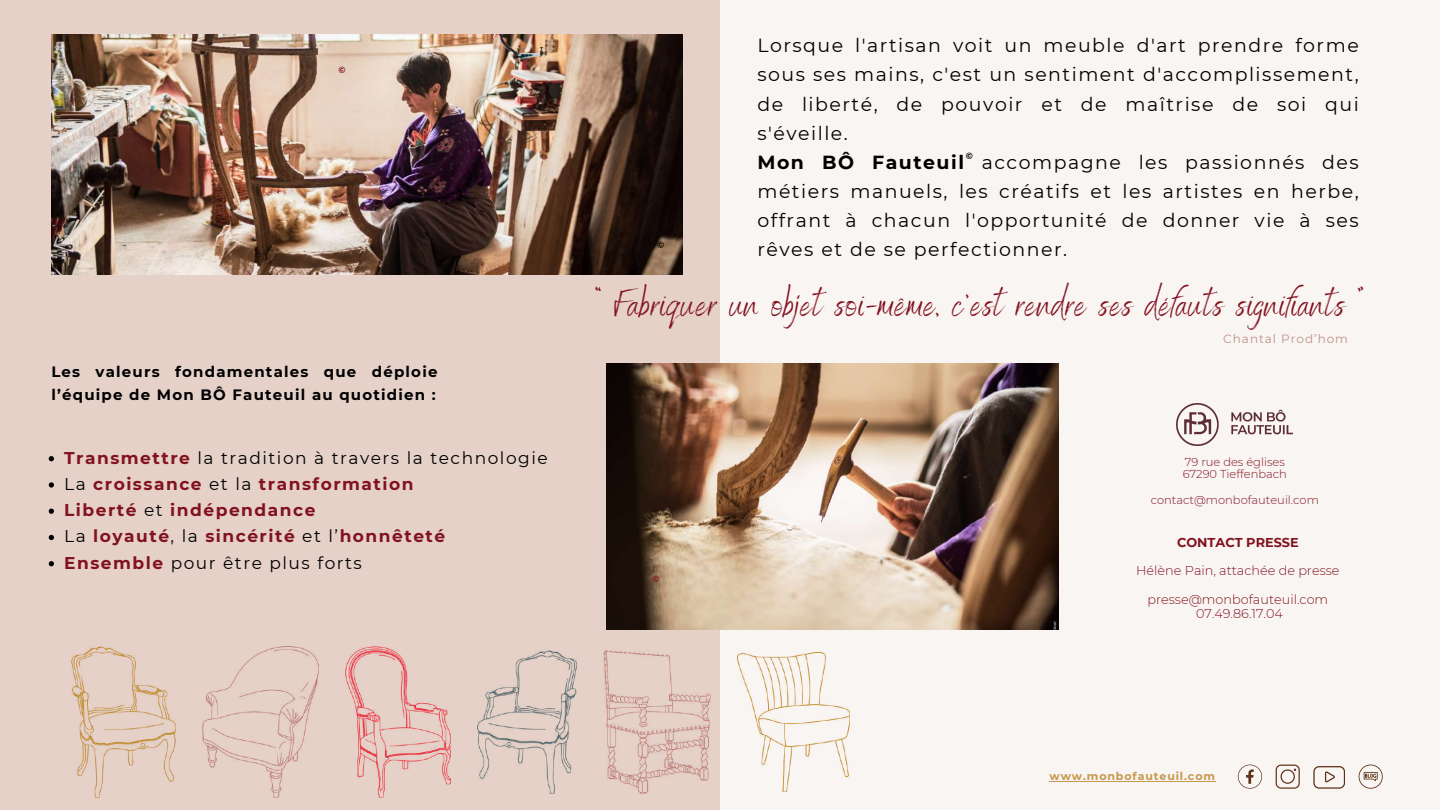
<style>
.page{position:relative;width:1440px;height:810px;background:#e5d1c8}
.page>*{position:absolute;margin:0;border:0;box-sizing:border-box;transform-origin:0 0}
.t1{font:38px "Benedict";letter-spacing:.03em;color:#82111f}
.t2{font:18.9px/29.1px "Montserrat";letter-spacing:.08em;color:#000;text-align:justify}
.t3{font:700 17px/26.2px "Montserrat";letter-spacing:.09em;color:#82121f}
.t4{font:700 15px/23.2px "Montserrat";letter-spacing:.08em;color:#000}
.t5{font:300 12.8px/14.3px "Montserrat";color:#82121f;text-align:center}
.t6{font:700 12.8px "Montserrat";color:#82121f}
.t7{font:12px "Montserrat";letter-spacing:.08em;color:#c19286}
.t8{font:300 11.5px/12.8px "Montserrat";color:#82121f}
.t9{font:700 11px "Montserrat";letter-spacing:.08em;color:#c6984e}
.t10{font:700 9.1px "Montserrat";color:#82121f}
.t11{font:700 9.1px "Montserrat";color:#000}
.s1{font-weight:400;color:#000}
.s2{color:#82111f}
.s3{font-weight:700}
</style>
<div class="page">
<div style="left:720px;top:0;width:720px;height:810px;background:#f9f5f2"></div>
<svg style="left:1276px;top:765px;width:24px;height:24px"></svg>
<svg style="left:1238px;top:765px;width:24px;height:24px"></svg>
<svg style="left:1313px;top:766px;width:32px;height:23px"></svg>
<svg style="left:1359px;top:765px;width:24px;height:24px"></svg>
<img style="left:71px;top:646px;width:104px;height:151px">
<img style="left:202px;top:646px;width:116px;height:151px">
<img style="left:345px;top:646px;width:105px;height:151px">
<img style="left:477px;top:650px;width:99px;height:143px">
<img style="left:604px;top:650px;width:106px;height:143px">
<img style="left:737px;top:652px;width:112px;height:139px">
<img style="left:607px;top:363px;width:452px;height:266px">
<img style="left:1177px;top:403px;width:116px;height:43px">
<img style="left:51px;top:35px;width:631px;height:239px">
<hr style="left:1050px;top:781px;width:166px;height:1px;background:#c6984e">
<svg style="left:49px;top:456px;width:5px;height:5px"></svg>
<svg style="left:49px;top:482px;width:5px;height:6px"></svg>
<svg style="left:49px;top:509px;width:5px;height:5px"></svg>
<svg style="left:49px;top:535px;width:5px;height:5px"></svg>
<svg style="left:49px;top:561px;width:5px;height:5px"></svg>
<p class="t10" style="left:338px;top:64px;width:9px">©</p>
<p class="t4" style="left:51px;top:360px;width:388px">Les valeurs fondamentales que déploie l’équipe de Mon BÔ Fauteuil au quotidien :</p>
<p class="t3" style="left:64px;top:444px;width:485px">Transmettre <span class="s1">la tradition à travers la technologie La</span> croissance <span class="s1">et la</span> transformation<br>Liberté <span class="s1">et</span> <span class="s2">indépendance<br></span><span class="s1">La</span> loyauté<span class="s1">, la</span> sincérité <span class="s1">et l’</span>honnêteté Ensemble <span class="s1">pour être plus forts</span></p>
<p class="t11" style="left:657px;top:239px;width:9px">©</p>
<p class="t2" style="left:757px;top:31px;width:603px">Lorsque l'artisan voit un meuble d'art prendre forme sous ses mains, c'est un sentiment d'accomplissement, de liberté, de pouvoir et de maîtrise de soi qui s'éveille.</p>
<p class="t2" style="left:757px;top:148px;width:603px"><span class="s3">Mon BÔ Fauteuil</span> accompagne les passionnés des métiers manuels, les créatifs et les artistes en herbe, offrant à chacun l'opportunité de donner vie à ses rêves et de se perfectionner.</p>
<p class="t11" style="left:966px;top:150px;width:9px">©</p>
<h1 class="t1" style="left:596px;top:280px;width:769px">“ Fabriquer un objet soi-même, c’est rendre ses défauts signifiants ”</h1>
<p class="t7" style="left:1223px;top:331px;width:126px">Chantal Prod’hom</p>
<p class="t10" style="left:652px;top:573px;width:9px">©</p>
<p class="t8" style="left:1183px;top:455px;width:106px">79 rue des églises<br>67290 Tieffenbach</p>
<p class="t8" style="left:1151px;top:493px;width:170px">contact@monbofauteuil.com</p>
<p class="t6" style="left:1177px;top:534px;width:123px">CONTACT PRESSE</p>
<p class="t5" style="left:1136px;top:564px;width:205px">Hélène Pain, attachée de presse</p>
<p class="t5" style="left:1148px;top:592px;width:182px">presse@monbofauteuil.com<br>07.49.86.17.04</p>
<p class="t9" style="left:1050px;top:769px;width:167px">www.monbofauteuil.com</p>
</div>
